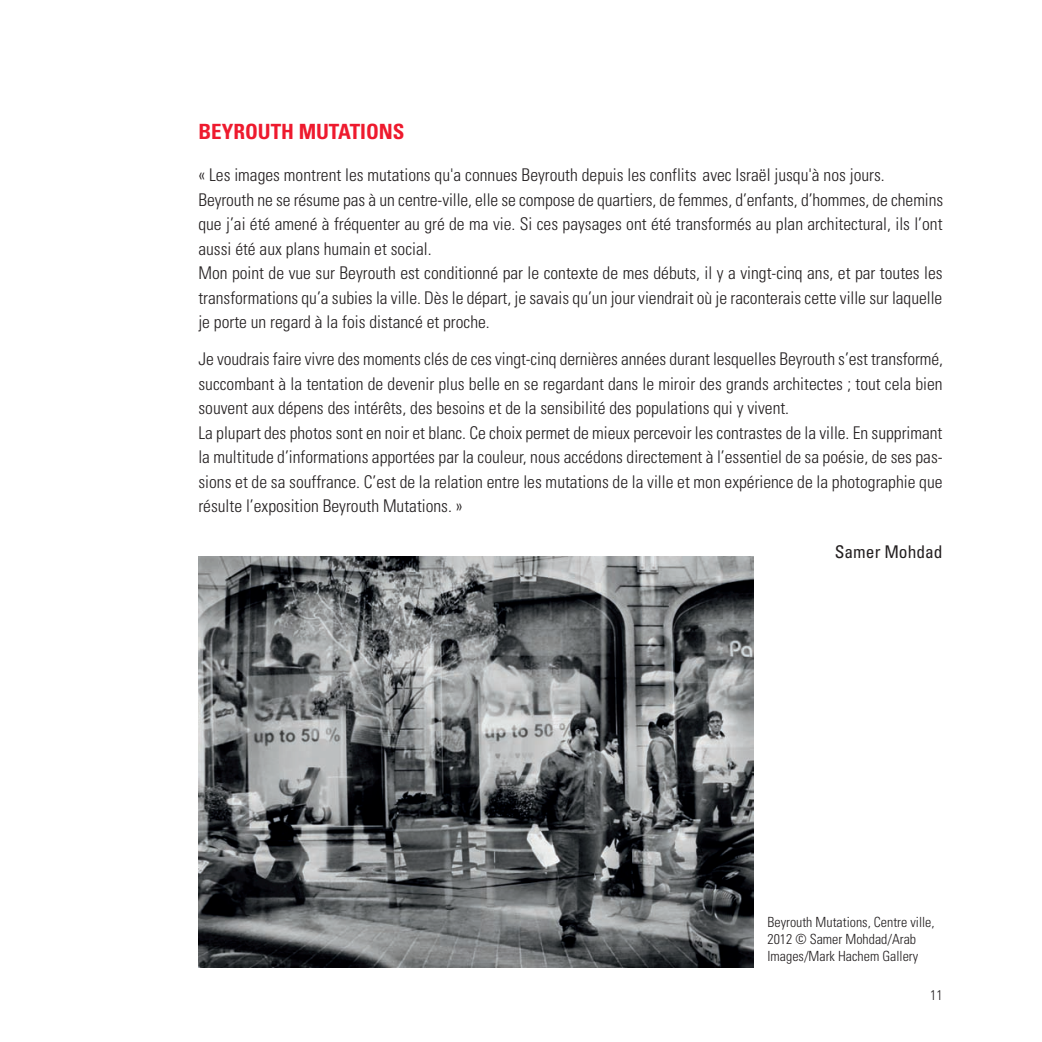
<style>
.page{position:relative;width:1042px;height:1042px;background:#fff}
.page>*{position:absolute;margin:0;border:0;box-sizing:border-box;transform-origin:0 0}
.t1{font:700 condensed 21px "Univers";color:#ee1a2e}
.t2{font:300 condensed 17.5px/24.5px "Univers";color:#231f20}
.t3{font:condensed 17.5px "Univers";color:#231f20}
.t4{font:300 condensed 14px/16.8px "Univers";color:#231f20}
</style>
<div class="page">
<img style="left:198px;top:557px;width:555px;height:410px">
<p class="t1" style="left:198px;top:124px;width:208px">BEYROUTH MUTATIONS</p>
<p class="t2" style="left:198px;top:164px;width:746px">« Les images montrent les mutations qu'a connues Beyrouth depuis les conflits avec Israël jusqu'à nos jours.<br>Beyrouth ne se résume pas à un centre-ville, elle se compose de quartiers, de femmes, d’enfants, d’hommes, de chemins que j’ai été amené à fréquenter au gré de ma vie. Si ces paysages ont été transformés au plan architectural, ils l’ont aussi été aux plans humain et social.<br>Mon point de vue sur Beyrouth est conditionné par le contexte de mes débuts, il y a vingt-cinq ans, et par toutes les transformations qu’a subies la ville. Dès le départ, je savais qu’un jour viendrait où je raconterais cette ville sur laquelle je porte un regard à la fois distancé et proche.</p>
<p class="t2" style="left:198px;top:348px;width:746px">Je voudrais faire vivre des moments clés de ces vingt-cinq dernières années durant lesquelles Beyrouth s’est transformé, succombant à la tentation de devenir plus belle en se regardant dans le miroir des grands architectes ; tout cela bien souvent aux dépens des intérêts, des besoins et de la sensibilité des populations qui y vivent.<br>La plupart des photos sont en noir et blanc. Ce choix permet de mieux percevoir les contrastes de la ville. En supprimant la multitude d’informations apportées par la couleur, nous accédons directement à l’essentiel de sa poésie, de ses pas&shy;sions et de sa souffrance. C’est de la relation entre les mutations de la ville et mon expérience de la photographie que résulte l’exposition Beyrouth Mutations. »</p>
<p class="t3" style="left:835px;top:545px;width:109px">Samer Mohdad</p>
<p class="t4" style="left:767px;top:915px;width:169px">Beyrouth Mutations, Centre ville,<br>2012 © Samer Mohdad/Arab<br>Images/Mark Hachem Gallery</p>
<p class="t4" style="left:930px;top:988px;width:14px">11</p>
</div>
